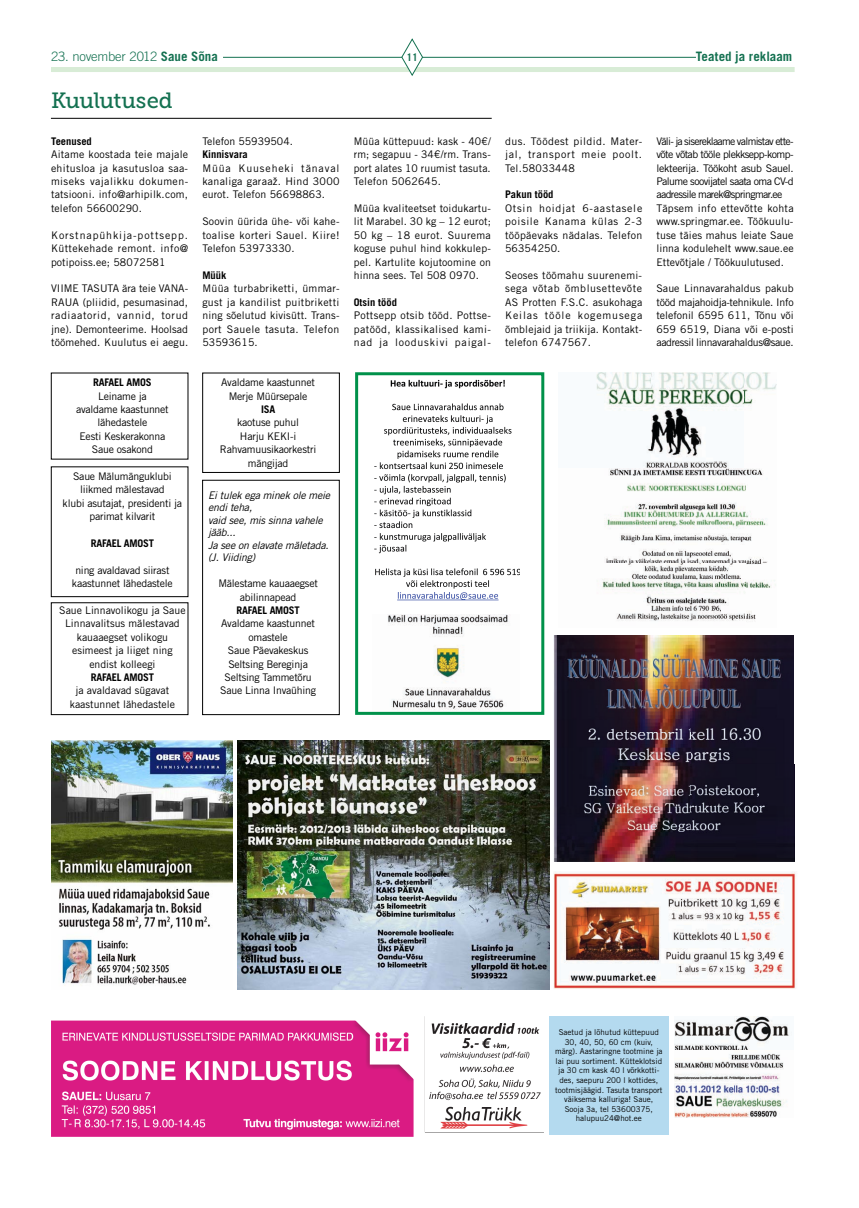
<style>
.page{position:relative;width:859px;height:1208px;background:#fff}
.page>*{position:absolute;margin:0;border:0;box-sizing:border-box;transform-origin:0 0}
.t1{font:22px "Museo Slab 500";letter-spacing:-.025em;color:#147151}
.t2{font:300 13px "Trade Gothic LT Std";letter-spacing:-.015em;color:#147151}
.t3{font:700 13px "Trade Gothic LT Std";color:#147151}
.t4{font:10.5px/13.4px "Trade Gothic LT Std";color:#000;text-align:justify}
.t5{font:10.5px/13.4px "Trade Gothic LT Std";letter-spacing:-.02em;color:#000;text-align:center}
.t6{font:10.5px/13.4px "Trade Gothic LT Std";letter-spacing:-.025em;color:#000}
.t7{font:italic 10.5px/12.5px "Trade Gothic LT Std";letter-spacing:-.02em;color:#000}
.t8{font:700 10.5px "Trade Gothic LT Std";letter-spacing:-.02em;color:#000}
.t9{font:700 10.5px "Trade Gothic LT Std";color:#000}
.t10{font:700 10.5px "Trade Gothic LT Std";color:#147151}
.t11{font:8px/9.6px "Trade Gothic LT Std";color:#000;text-align:center}
.s1{font-weight:700}
</style>
<div class="page">
<img style="left:596px;top:373px;width:180px;height:248px">
<hr style="left:223px;top:57px;width:473px;height:1px;background:#147151">
<div style="left:51px;top:67px;width:744px;height:5px;background:#d8ecd6"></div>
<svg style="left:401px;top:38px;width:22px;height:38px"></svg>
<hr style="left:51px;top:118px;width:441px;height:1px;background:#000">
<div style="left:549px;top:1016px;width:119px;height:118px;background:#b4daef"></div>
<img style="left:429px;top:1023px;width:112px;height:106px">
<img style="left:675px;top:1016px;width:117px;height:101px">
<div style="left:202px;top:373px;width:138px;height:100px;border:1px solid #000"></div>
<div style="left:202px;top:480px;width:138px;height:235px;border:1px solid #000"></div>
<div style="left:51px;top:466px;width:137px;height:131px;border:1px solid #000"></div>
<div style="left:51px;top:602px;width:137px;height:113px;border:1px solid #000"></div>
<img style="left:51px;top:1020px;width:363px;height:116px">
<img style="left:51px;top:740px;width:181px;height:246px">
<img style="left:554px;top:872px;width:242px;height:117px">
<img style="left:553px;top:636px;width:241px;height:226px">
<img style="left:238px;top:740px;width:312px;height:249px">
<img style="left:374px;top:379px;width:146px;height:331px">
<div style="left:355px;top:372px;width:189px;height:343px;border:3px solid #00914a"></div>
<p class="t2" style="left:51px;top:48px;width:168px">23. november 2012 <span class="s1">Saue Sõna</span></p>
<p class="t10" style="left:406px;top:51px;width:13px">11</p>
<p class="t3" style="left:696px;top:48px;width:98px">Teated ja reklaam</p>
<h1 class="t1" style="left:51px;top:88px;width:123px">Kuulutused</h1>
<p class="t9" style="left:51px;top:135px;width:42px">Teenused</p>
<p class="t4" style="left:51px;top:148px;width:139px">Aitame koostada teie majale ehitusloa ja kasutusloa saa&shy;miseks vajalikku dokumen&shy;tatsiooni. info@arhipilk.com, telefon 56600290.</p>
<p class="t4" style="left:51px;top:228px;width:139px">Korstnapühkija-pottsepp.<br>Küttekehade remont. info@ potipoiss.ee; 58072581</p>
<p class="t4" style="left:51px;top:282px;width:139px">VIIME TASUTA ära teie VANA-RAUA (pliidid, pesumasinad, radiaatorid, vannid, torud jne). Demonteerime. Hoolsad töömehed. Kuulutus ei aegu.</p>
<p class="t8" style="left:93px;top:376px;width:60px">RAFAEL AMOS</p>
<p class="t5" style="left:76px;top:389px;width:94px">Leiname ja avaldame kaastunnet lähedastele<br>Eesti Keskerakonna<br>Saue osakond</p>
<p class="t5" style="left:63px;top:469px;width:121px">Saue Mälumänguklubi liikmed mälestavad<br>klubi asutajat, presidenti ja parimat kilvarit</p>
<p class="t8" style="left:91px;top:537px;width:65px">RAFAEL AMOST</p>
<p class="t5" style="left:72px;top:563px;width:102px">ning avaldavad siirast kaastunnet lähedastele</p>
<p class="t4" style="left:59px;top:603px;width:128px;text-align:center">Saue Linnavolikogu ja Saue<br>Linnavalitsus mälestavad kauaaegset volikogu esimeest ja liiget ning endist kolleegi</p>
<p class="t8" style="left:91px;top:671px;width:65px">RAFAEL AMOST</p>
<p class="t4" style="left:70px;top:684px;width:107px;text-align:center">ja avaldavad sügavat kaastunnet lähedastele</p>
<p class="t4" style="left:202px;top:134px;width:92px">Telefon 55939504.</p>
<p class="t9" style="left:202px;top:148px;width:47px">Kinnisvara</p>
<p class="t4" style="left:202px;top:161px;width:139px">Müüa Kuuseheki tänaval kanaliga garaaž. Hind 3000 eurot. Telefon 56698863.</p>
<p class="t4" style="left:202px;top:215px;width:139px">Soovin üürida ühe- või kahe&shy;toalise korteri Sauel. Kiire!<br>Telefon 53973330.</p>
<p class="t8" style="left:202px;top:269px;width:25px">Müük</p>
<p class="t4" style="left:202px;top:282px;width:139px">Müüa turbabriketti, ümmar&shy;gust ja kandilist puitbriketti ning sõelutud kivisütt. Trans&shy;port Sauele tasuta. Telefon 53593615.</p>
<p class="t5" style="left:221px;top:375px;width:95px">Avaldame kaastunnet<br>Merje Müürsepale</p>
<p class="t8" style="left:261px;top:403px;width:16px">ISA</p>
<p class="t5" style="left:220px;top:416px;width:98px">kaotuse puhul<br>Harju KEKI-i<br>Rahvamuusikaorkestri mängijad</p>
<p class="t7" style="left:208px;top:489px;width:123px">Ei tulek ega minek ole meie endi teha,<br>vaid see, mis sinna vahele jääb...<br>Ja see on elavate mäletada. (J. Viiding)</p>
<p class="t5" style="left:218px;top:576px;width:101px">Mälestame kauaaegset abilinnapead</p>
<p class="t8" style="left:236px;top:604px;width:65px">RAFAEL AMOST</p>
<p class="t5" style="left:220px;top:617px;width:97px">Avaldame kaastunnet omastele<br>Saue Päevakeskus<br>Seltsing Bereginja<br>Seltsing Tammetõru<br>Saue Linna Invaühing</p>
<p class="t4" style="left:354px;top:134px;width:139px">Müüa küttepuud: kask - 40€/ rm; segapuu - 34€/rm. Trans&shy;port alates 10 ruumist tasuta.<br>Telefon 5062645.</p>
<p class="t4" style="left:354px;top:201px;width:139px">Müüa kvaliteetset toidukartu&shy;lit Marabel. 30 kg – 12 eurot; 50 kg – 18 eurot. Suurema koguse puhul hind kokkulep&shy;pel. Kartulite kojutoomine on hinna sees. Tel 508 0970.</p>
<p class="t9" style="left:354px;top:295px;width:45px">Otsin tööd</p>
<p class="t4" style="left:354px;top:308px;width:139px">Pottsepp otsib tööd. Pottse&shy;patööd, klassikalised kami&shy;nad ja looduskivi paigal-</p>
<p class="t4" style="left:505px;top:134px;width:139px">dus. Töödest pildid. Mater&shy;jal, transport meie poolt.<br>Tel.58033448</p>
<p class="t9" style="left:505px;top:188px;width:50px">Pakun tööd</p>
<p class="t4" style="left:505px;top:201px;width:139px">Otsin hoidjat 6-aastasele poisile Kanama külas 2-3 tööpäevaks nädalas. Telefon 56354250.</p>
<p class="t4" style="left:505px;top:268px;width:139px">Seoses töömahu suurenemi&shy;sega võtab õmblusettevõte AS Protten F.S.C. asukohaga Keilas tööle kogemusega õmblejaid ja triikija. Kontakt&shy;telefon 6747567.</p>
<p class="t6" style="left:656px;top:134px;width:139px">Väli- ja sisereklaame valmistav ette&shy;võte võtab tööle plekksepp-komp&shy;lekteerija. Töökoht asub Sauel.<br>Palume soovijatel saata oma CV-d aadressile marek@springmar.ee<br>Täpsem info ettevõtte kohta www.springmar.ee. Töökuulu&shy;tuse täies mahus leiate Saue linna kodulehelt www.saue.ee<br>Ettevõtjale / Töökuulutused.</p>
<p class="t4" style="left:656px;top:282px;width:139px">Saue Linnavarahaldus pakub tööd majahoidja-tehnikule. Info telefonil 6595 611, Tõnu või 659 6519, Diana või e-posti aadressil linnavarahaldus@saue.</p>
<p class="t11" style="left:555px;top:1027px;width:109px">Saetud ja lõhutud küttepuud<br>30, 40, 50, 60 cm (kuiv, märg). Aastaringne tootmine ja lai puu sortiment. Kütteklotsid ja 30 cm kask 40 l võrkkotti&shy;des, saepuru 200 l kottides, tootmisjäägid. Tasuta transport väiksema kalluriga! Saue,<br>Sooja 3a, tel 53600375, halupuu24@hot.ee</p>
</div>
